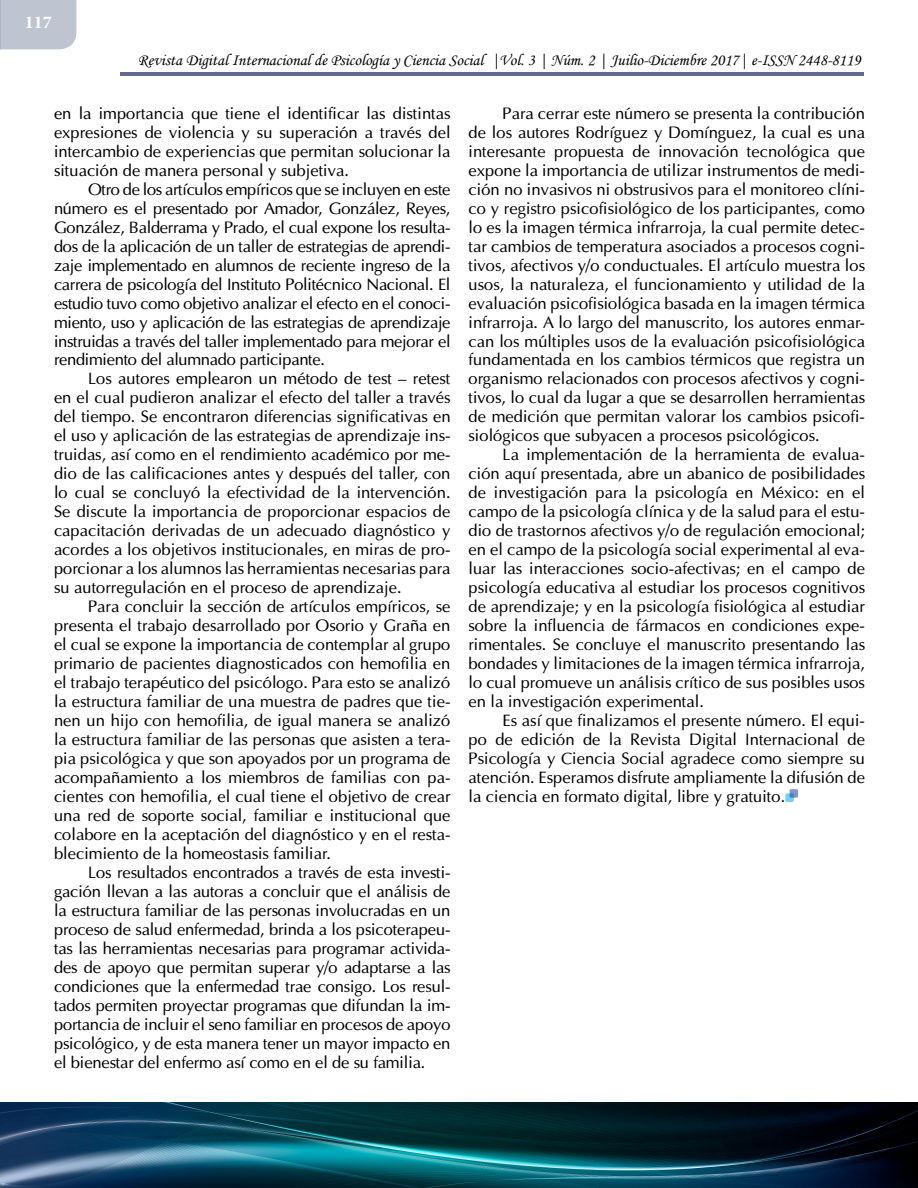
<style>
.page{position:relative;width:918px;height:1188px;background:#fff}
.page>*{position:absolute;margin:0;border:0;box-sizing:border-box;transform-origin:0 0}
.t1{font:700 18px "Minion Pro";color:#fff}
.t2{font:16.5px/18.9px "Optima";color:#000;text-align:justify}
.t3{font:16.5px "Monotype Corsiva";color:#000}
</style>
<div class="page">
<div style="left:0;top:0;width:76px;height:49px;background:#bec4d0"></div>
<img style="left:0;top:1103px;width:918px;height:85px">
<hr style="left:121px;top:73px;width:743px;height:3px;background:#636990">
<svg style="left:785px;top:793px;width:9px;height:9px"></svg>
<svg style="left:790px;top:789px;width:8px;height:9px"></svg>
<p class="t1" style="left:25px;top:10px;width:28px">117</p>
<p class="t3" style="left:138px;top:50px;width:724px">Revista Digital Internacional de Psicología y Ciencia Social |Vol. 3 | Núm. 2 | Juilio-Diciembre 2017| e-ISSN 2448-8119</p>
<p class="t2" style="left:54px;top:104px;width:398px">en la importancia que tiene el identificar las distintas expresiones de violencia y su superación a través del intercambio de experiencias que permitan solucionar la situación de manera personal y subjetiva.</p>
<p class="t2" style="left:54px;top:180px;width:398px;text-indent:34px">Otro de los artículos empíricos que se incluyen en este número es el presentado por Amador, González, Reyes, González, Balderrama y Prado, el cual expone los resulta&shy;dos de la aplicación de un taller de estrategias de aprendi&shy;zaje implementado en alumnos de reciente ingreso de la carrera de psicología del Instituto Politécnico Nacional. El estudio tuvo como objetivo analizar el efecto en el conoci&shy;miento, uso y aplicación de las estrategias de aprendizaje instruidas a través del taller implementado para mejorar el rendimiento del alumnado participante.</p>
<p class="t2" style="left:54px;top:369px;width:398px;text-indent:34px">Los autores emplearon un método de test – retest en el cual pudieron analizar el efecto del taller a través del tiempo. Se encontraron diferencias significativas en el uso y aplicación de las estrategias de aprendizaje ins&shy;truidas, así como en el rendimiento académico por me&shy;dio de las calificaciones antes y después del taller, con lo cual se concluyó la efectividad de la intervención.<br>Se discute la importancia de proporcionar espacios de capacitación derivadas de un adecuado diagnóstico y acordes a los objetivos institucionales, en miras de pro&shy;porcionar a los alumnos las herramientas necesarias para su autorregulación en el proceso de aprendizaje.</p>
<p class="t2" style="left:54px;top:597px;width:398px;text-indent:34px">Para concluir la sección de artículos empíricos, se presenta el trabajo desarrollado por Osorio y Graña en el cual se expone la importancia de contemplar al grupo primario de pacientes diagnosticados con hemofilia en el trabajo terapéutico del psicólogo. Para esto se analizó la estructura familiar de una muestra de padres que tie&shy;nen un hijo con hemofilia, de igual manera se analizó la estructura familiar de las personas que asisten a tera&shy;pia psicológica y que son apoyados por un programa de acompañamiento a los miembros de familias con pa&shy;cientes con hemofilia, el cual tiene el objetivo de crear una red de soporte social, familiar e institucional que colabore en la aceptación del diagnóstico y en el resta&shy;blecimiento de la homeostasis familiar.</p>
<p class="t2" style="left:54px;top:863px;width:398px;text-indent:34px">Los resultados encontrados a través de esta investi&shy;gación llevan a las autoras a concluir que el análisis de la estructura familiar de las personas involucradas en un proceso de salud enfermedad, brinda a los psicoterapeu&shy;tas las herramientas necesarias para programar activida&shy;des de apoyo que permitan superar y/o adaptarse a las condiciones que la enfermedad trae consigo. Los resul&shy;tados permiten proyectar programas que difundan la im&shy;portancia de incluir el seno familiar en procesos de apoyo psicológico, y de esta manera tener un mayor impacto en el bienestar del enfermo así como en el de su familia.</p>
<p class="t2" style="left:469px;top:104px;width:398px;text-indent:34px">Para cerrar este número se presenta la contribución de los autores Rodríguez y Domínguez, la cual es una interesante propuesta de innovación tecnológica que expone la importancia de utilizar instrumentos de medi&shy;ción no invasivos ni obstrusivos para el monitoreo clíni&shy;co y registro psicofisiológico de los participantes, como lo es la imagen térmica infrarroja, la cual permite detec&shy;tar cambios de temperatura asociados a procesos cogni&shy;tivos, afectivos y/o conductuales. El artículo muestra los usos, la naturaleza, el funcionamiento y utilidad de la evaluación psicofisiológica basada en la imagen térmica infrarroja. A lo largo del manuscrito, los autores enmar&shy;can los múltiples usos de la evaluación psicofisiológica fundamentada en los cambios térmicos que registra un organismo relacionados con procesos afectivos y cogni&shy;tivos, lo cual da lugar a que se desarrollen herramientas de medición que permitan valorar los cambios psicofi&shy;siológicos que subyacen a procesos psicológicos.</p>
<p class="t2" style="left:469px;top:445px;width:398px;text-indent:34px">La implementación de la herramienta de evalua&shy;ción aquí presentada, abre un abanico de posibilidades de investigación para la psicología en México: en el campo de la psicología clínica y de la salud para el estu&shy;dio de trastornos afectivos y/o de regulación emocional; en el campo de la psicología social experimental al eva&shy;luar las interacciones socio-afectivas; en el campo de psicología educativa al estudiar los procesos cognitivos de aprendizaje; y en la psicología fisiológica al estudiar sobre la influencia de fármacos en condiciones expe&shy;rimentales. Se concluye el manuscrito presentando las bondades y limitaciones de la imagen térmica infrarroja, lo cual promueve un análisis crítico de sus posibles usos en la investigación experimental.</p>
<p class="t2" style="left:469px;top:711px;width:398px;text-indent:34px">Es así que finalizamos el presente número. El equi&shy;po de edición de la Revista Digital Internacional de Psicología y Ciencia Social agradece como siempre su atención. Esperamos disfrute ampliamente la difusión de la ciencia en formato digital, libre y gratuito.</p>
</div>
